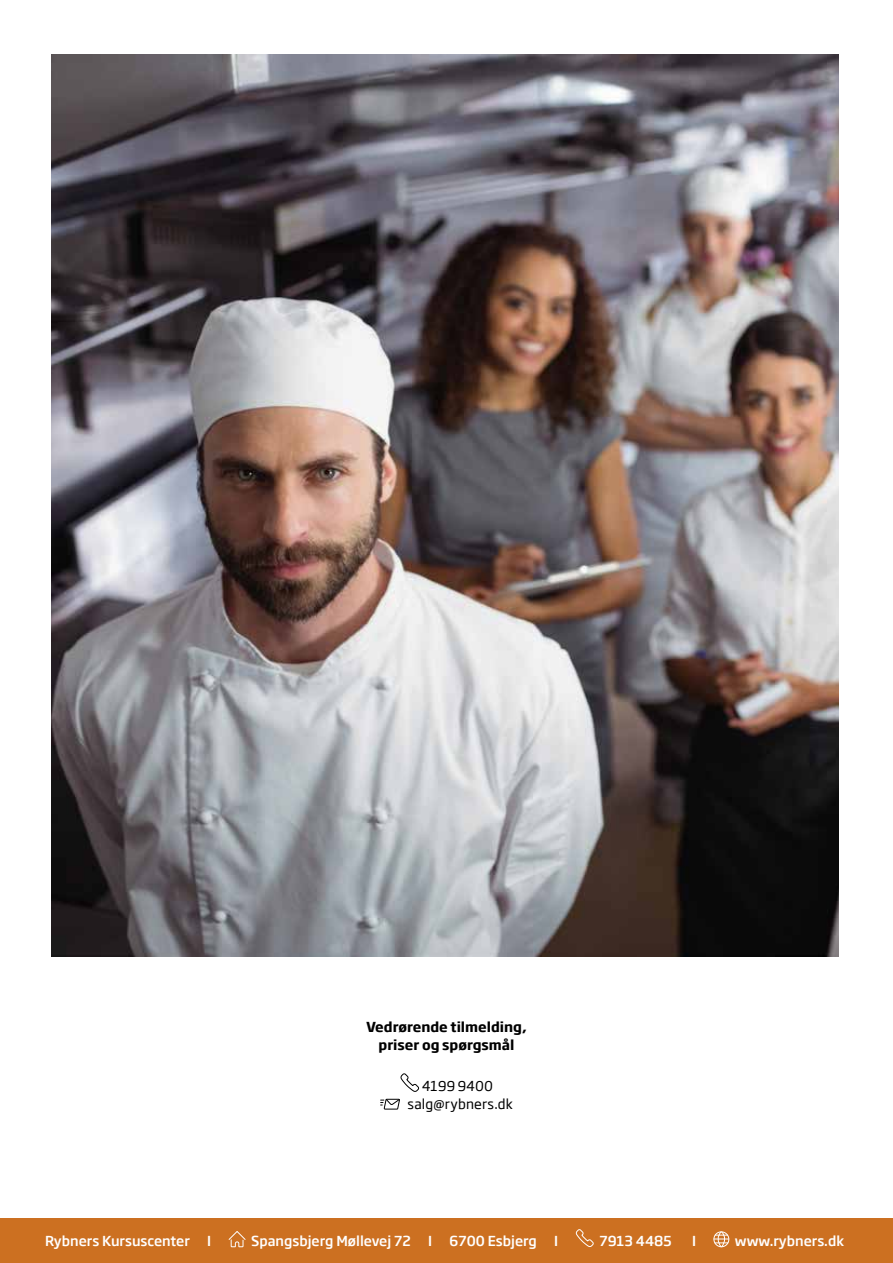
<style>
.page{position:relative;width:893px;height:1263px;background:#fff}
.page>*{position:absolute;margin:0;border:0;box-sizing:border-box;transform-origin:0 0}
.t1{font:500 13.5px "Soho Gothic Std";color:#fff}
.t2{font:700 13.5px/18.6px "Soho Gothic Std";color:#000;text-align:center}
.t3{font:13.5px/18px "Soho Gothic Std";letter-spacing:.01em;color:#000;text-align:center}
</style>
<div class="page">
<svg style="left:400px;top:1073px;width:19px;height:19px"></svg>
<svg style="left:381px;top:1098px;width:19px;height:12px"></svg>
<img style="left:51px;top:54px;width:788px;height:903px">
<div style="left:0;top:1218px;width:893px;height:45px;background:#cc7021"></div>
<svg style="left:229px;top:1231px;width:16px;height:16px"></svg>
<svg style="left:576px;top:1229px;width:18px;height:18px"></svg>
<svg style="left:714px;top:1231px;width:15px;height:16px"></svg>
<p class="t2" style="left:366px;top:1017px;width:162px">Vedrørende tilmelding, priser og spørgsmål</p>
<p class="t3" style="left:408px;top:1077px;width:107px">4199 9400 salg@rybners.dk</p>
<p class="t1" style="left:45px;top:1232px;width:146px">Rybners Kursuscenter</p>
<p class="t1" style="left:207px;top:1232px;width:6px">I</p>
<p class="t1" style="left:251px;top:1232px;width:161px">Spangsbjerg Møllevej 72</p>
<p class="t1" style="left:428px;top:1232px;width:6px">I</p>
<p class="t1" style="left:450px;top:1232px;width:89px">6700 Esbjerg</p>
<p class="t1" style="left:554px;top:1232px;width:6px">I</p>
<p class="t1" style="left:600px;top:1232px;width:74px">7913 4485</p>
<p class="t1" style="left:692px;top:1232px;width:6px">I</p>
<p class="t1" style="left:735px;top:1232px;width:111px">www.rybners.dk</p>
</div>
